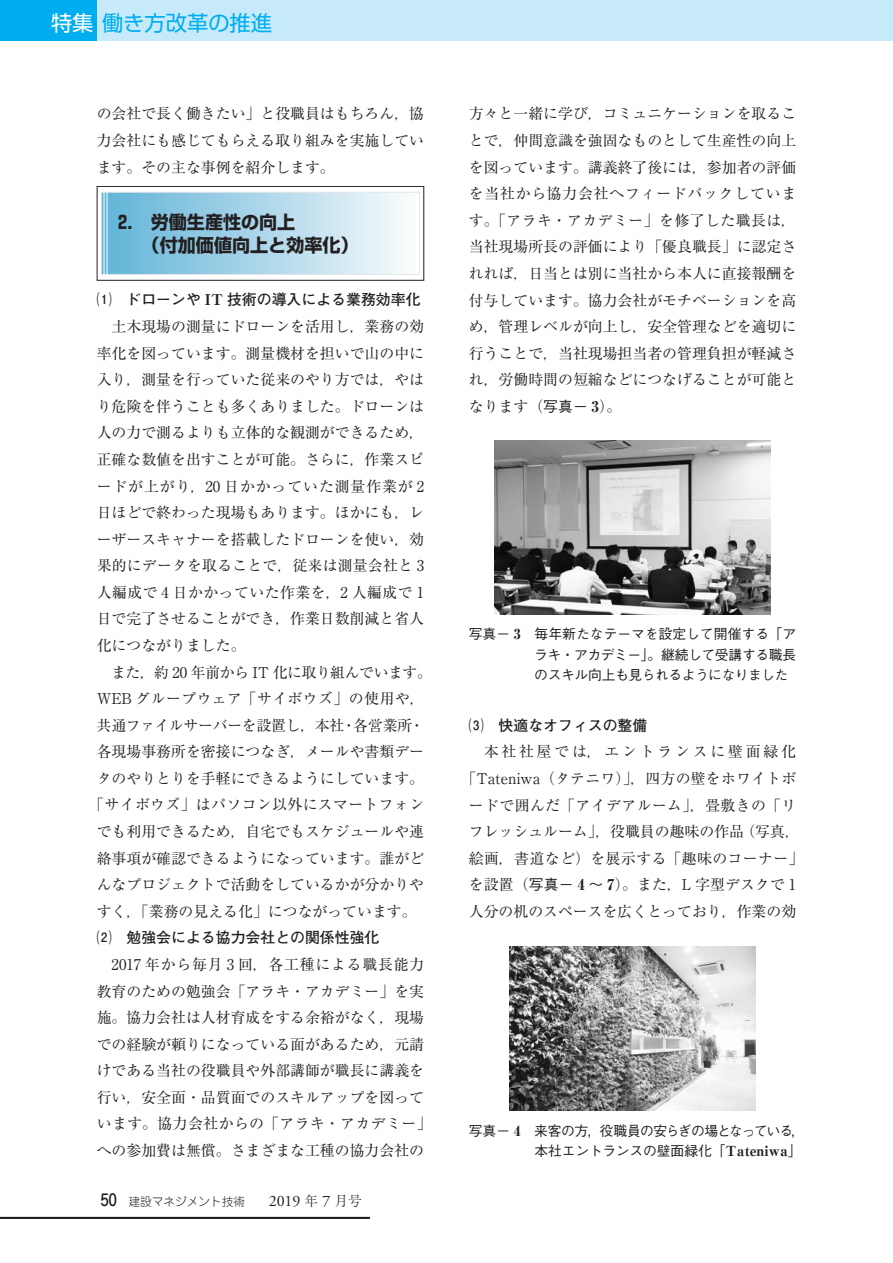
<style>
.page{position:relative;width:893px;height:1263px;background:#fff}
.page>*{position:absolute;margin:0;border:0;box-sizing:border-box;transform-origin:0 0}
.t1{font:21.3px "Shin Go Pr 6 N";color:#00aeef}
.t2{font:700 18px/23.4px "Shin Go Pr 6 N";color:#231f20}
.t3{font:14.85px/26.5px "Ryumin Pr 6 N";color:#231f20;text-align:justify}
.t4{font:700 14.85px "Futo Go B101 Pr 6 N";color:#231f20}
.t5{font:14.85px "Ryumin Pr 6 N";letter-spacing:.03em;color:#231f20}
.t6{font:14.85px "Ryumin Pr 6 N";letter-spacing:.025em;color:#231f20}
.t7{font:14.85px "Ryumin Pr 6 N";letter-spacing:-.025em;color:#231f20}
.t8{font:14.85px "Ryumin Pr 6 N";letter-spacing:-.02em;color:#231f20}
.t9{font:14.85px "Ryumin Pr 6 N";letter-spacing:.185em;color:#231f20}
.t10{font:500 13.8px/20.2px "Gothic BBB Pr 6 N";letter-spacing:-.025em;color:#231f20;text-align:justify}
.t11{font:300 11.7px "Jun 101 Pro";color:#231f20}
.s1{color:#fff}
.s2{font-family:"Ryumin Pr 6 N";font-weight:800}
.s3{font-family:"Jun 34 Pro";font-weight:500;font-size:15.9px}
.s4{font-family:"Adobe Garamond Pro";font-weight:400;font-size:15.9px}
.s5{font-family:"Ryumin Pr 6 N";font-size:13.8px}
.s6{font-family:"Gothic BBB Pr 6 N";font-weight:500}
.s7{font-weight:800}
</style>
<div class="page">
<div style="left:0;top:0;width:98px;height:40px;background:#00aeef"></div>
<div style="left:98px;top:0;width:795px;height:40px;background:#c6eafa"></div>
<div style="left:97px;top:186px;width:327px;height:95px;border:1px solid #231f20"></div>
<div style="left:101px;top:192px;width:319px;height:82px;background:linear-gradient(to right,#60b3d7,#fbfcfd)"></div>
<div style="left:101px;top:192px;width:319px;height:83px;border:1px solid #e6e7e9"></div>
<hr style="left:104px;top:189px;width:1px;height:87px;background:#fff">
<hr style="left:107px;top:192px;width:1px;height:84px;background:#fff">
<img style="left:494px;top:440px;width:277px;height:174px">
<img style="left:509px;top:946px;width:247px;height:165px">
<hr style="left:0;top:1217px;width:370px;height:2px;background:#231f20">
<h1 class="t1" style="left:51px;top:6px;width:223px"><span class="s1">特集</span>働き方改革の推進</h1>
<p class="t3" style="left:97px;top:100px;width:329px">の会社で長く働きたい」と役職員はもちろん，協力会社にも感じてもらえる取り組みを実施しています。その主な事例を紹介します。</p>
<p class="t2" style="left:142px;top:210px;width:218px;text-indent:-24px">2.　労働生産性の向上<br>（付加価値向上と効率化）</p>
<p class="t4" style="left:97px;top:288px;width:325px">⑴　ドローンや <span class="s2">IT</span> 技術の導入による業務効率化</p>
<p class="t3" style="left:97px;top:312px;width:329px;text-indent:15px">土木現場の測量にドローンを活用し，業務の効率化を図っています。測量機材を担いで山の中に入り，測量を行っていた従来のやり方では，やはり危険を伴うことも多くありました。ドローンは人の力で測るよりも立体的な観測ができるため，正確な数値を出すことが可能。さらに，作業スピードが上がり，20 日かかっていた測量作業が 2日ほどで終わった現場もあります。ほかにも，レーザースキャナーを搭載したドローンを使い，効果的にデータを取ることで，従来は測量会社と 3人編成で 4 日かかっていた作業を，2 人編成で 1日で完了させることができ，作業日数削減と省人化につながりました。</p>
<p class="t7" style="left:111px;top:660px;width:322px">また，約 20 年前から IT 化に取り組んでいます。</p>
<p class="t5" style="left:97px;top:687px;width:329px">WEB グループウェア「サイボウズ」の使用や，</p>
<p class="t8" style="left:97px;top:713px;width:329px">共通ファイルサーバーを設置し，本社・各営業所・</p>
<p class="t3" style="left:97px;top:738px;width:329px">各現場事務所を密接につなぎ，メールや書類デー</p>
<p class="t3" style="left:97px;top:764px;width:329px">タのやりとりを手軽にできるようにしています。</p>
<p class="t6" style="left:89px;top:793px;width:336px">「サイボウズ」はパソコン以外にスマートフォン</p>
<p class="t3" style="left:97px;top:817px;width:329px">でも利用できるため，自宅でもスケジュールや連</p>
<p class="t3" style="left:97px;top:844px;width:329px">絡事項が確認できるようになっています。誰がど</p>
<p class="t3" style="left:97px;top:870px;width:329px">んなプロジェクトで活動をしているかが分かりや</p>
<p class="t3" style="left:97px;top:897px;width:321px">すく，「業務の見える化」につながっています。</p>
<p class="t4" style="left:97px;top:926px;width:284px">⑵　勉強会による協力会社との関係性強化</p>
<p class="t3" style="left:97px;top:950px;width:336px;text-align:center">2017 年から毎月 3 回，各工種による職長能力<br>教育のための勉強会「アラキ・アカデミー」を実施。協力会社は人材育成をする余裕がなく，現場での経験が頼りになっている面があるため，元請けである当社の役職員や外部講師が職長に講義を行い，安全面・品質面でのスキルアップを図っています。協力会社からの「アラキ・アカデミー」への参加費は無償。さまざまな工種の協力会社の</p>
<p class="t11" style="left:101px;top:1192px;width:262px"><span class="s3">50</span> 建設マネジメント技術　　<span class="s4">2019</span> <span class="s5">年</span> <span class="s4">7</span> <span class="s5">月号</span></p>
<p class="t3" style="left:469px;top:100px;width:329px">方々と一緒に学び，コミュニケーションを取ることで，仲間意識を強固なものとして生産性の向上を図っています。講義終了後には，参加者の評価を当社から協力会社へフィードバックしています。「アラキ・アカデミー」を修了した職長は，当社現場所長の評価により「優良職長」に認定されれば，日当とは別に当社から本人に直接報酬を付与しています。協力会社がモチベーションを高め，管理レベルが向上し，安全管理などを適切に行うことで，当社現場担当者の管理負担が軽減され，労働時間の短縮などにつなげることが可能となります（<span class="s6">写真－</span> <span class="s7">3</span>）。</p>
<p class="t10" style="left:534px;top:623px;width:264px;text-indent:-65px">写真－ <span class="s2">3</span> 毎年新たなテーマを設定して開催する「アラキ・アカデミー」。継続して受講する職長のスキル向上も見られるようになりました</p>
<p class="t4" style="left:469px;top:713px;width:180px">⑶　快適なオフィスの整備</p>
<p class="t9" style="left:484px;top:740px;width:314px">本社社屋では，エントランスに壁面緑化</p>
<p class="t3" style="left:461px;top:764px;width:336px">「Tateniwa（タテニワ）」，四方の壁をホワイトボ</p>
<p class="t5" style="left:469px;top:793px;width:329px">ードで囲んだ「アイデアルーム」，畳敷きの「リ</p>
<p class="t3" style="left:469px;top:817px;width:333px">フレッシュルーム」，役職員の趣味の作品（写真，</p>
<p class="t6" style="left:469px;top:846px;width:336px">絵画，書道など）を展示する「趣味のコーナー」</p>
<p class="t3" style="left:469px;top:871px;width:329px">を設置（<span class="s6">写真－</span> <span class="s7">4</span> <span class="s6">～</span> <span class="s7">7</span>）。また，L 字型デスクで 1</p>
<p class="t3" style="left:469px;top:897px;width:329px">人分の机のスペースを広くとっており，作業の効</p>
<p class="t10" style="left:469px;top:1120px;width:338px;text-align:right">写真－ <span class="s2">4</span> 来客の方，役職員の安らぎの場となっている，本社エントランスの壁面緑化「<span class="s2">Tateniwa</span>」</p>
</div>
